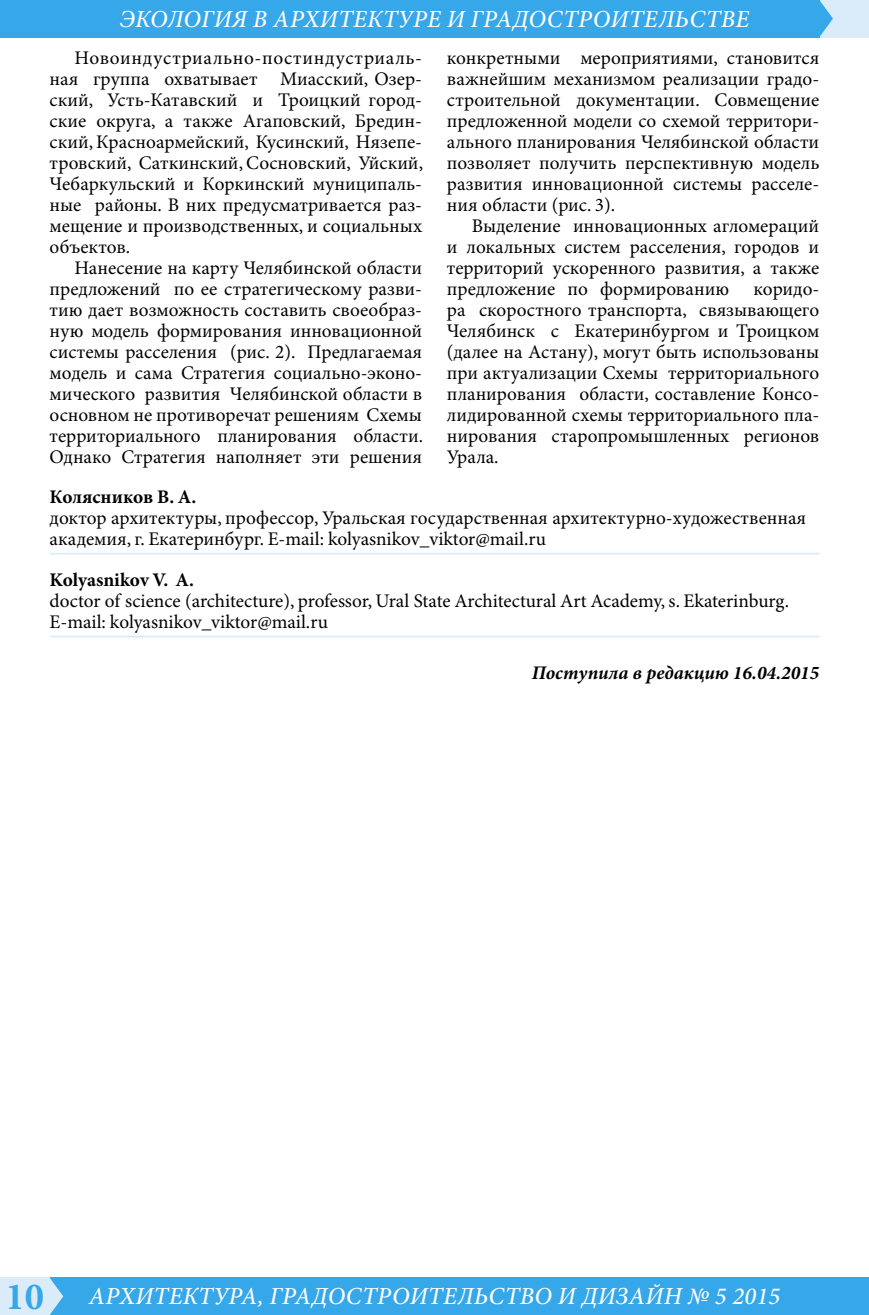
<style>
.page{position:relative;width:869px;height:1315px;background:#fff}
.page>*{position:absolute;margin:0;border:0;box-sizing:border-box;transform-origin:0 0}
.t1{font:italic 500 24.5px "Minion Pro";letter-spacing:.01em;color:#fff}
.Авторы_в_конце_регал{font:19.25px/21px "Minion Pro";color:#000;text-align:justify}
.Авторы_в_конце_стать{font:700 19.25px "Minion Pro";letter-spacing:-.005em;color:#000}
.Авторы_в_конце_Посту{font:italic 700 19.25px "Minion Pro";color:#000}
.s1{font-weight:700;font-style:normal;font-size:38.5px;color:#36a7e9}
</style>
<div class="page">
<div style="left:46px;top:1277px;width:822px;height:38px;background:#36a7e9"></div>
<div style="left:819px;top:0;width:49px;height:37px;background:#daebfa"></div>
<div style="left:0;top:1277px;width:50px;height:38px;background:#daebfa"></div>
<div style="left:0;top:0;width:819px;height:37px;background:#36a7e9"></div>
<svg style="left:50px;top:1278px;width:13px;height:37px"></svg>
<svg style="left:819px;top:0;width:13px;height:37px"></svg>
<hr style="left:50px;top:553px;width:769px;height:1px;background:#daebfa">
<hr style="left:50px;top:635px;width:769px;height:2px;background:#daebfa">
<p class="t1" style="left:120px;top:2px;width:630px">ЭКОЛОГИЯ В АРХИТЕКТУРЕ И ГРАДОСТРОИТЕЛЬСТВЕ</p>
<p class="Авторы_в_конце_регал" style="left:50px;top:48px;width:375px;text-indent:25px">Новоиндустриально-постиндустриаль&shy;ная группа охватывает Миасский, Озер&shy;ский, Усть-Катавский и Троицкий город&shy;ские округа, а также Агаповский, Бредин&shy;ский, Красноармейский, Кусинский, Нязепе&shy;тровский, Саткинский, Сосновский, Уйский, Чебаркульский и Коркинский муниципаль&shy;ные районы. В них предусматривается раз&shy;мещение и производственных, и социальных объектов.</p>
<p class="Авторы_в_конце_регал" style="left:50px;top:258px;width:375px;text-indent:25px">Нанесение на карту Челябинской области предложений по ее стратегическому разви&shy;тию дает возможность составить своеобраз&shy;ную модель формирования инновационной системы расселения (рис. 2). Предлагаемая модель и сама Стратегия социально-эконо&shy;мического развития Челябинской области в основном не противоречат решениям Схемы территориального планирования области.<br>Однако Стратегия наполняет эти решения</p>
<p class="Авторы_в_конце_регал" style="left:446px;top:48px;width:374px">конкретными мероприятиями, становится важнейшим механизмом реализации градо&shy;строительной документации. Совмещение предложенной модели со схемой территори&shy;ального планирования Челябинской области позволяет получить перспективную модель развития инновационной системы расселе&shy;ния области (рис. 3).</p>
<p class="Авторы_в_конце_регал" style="left:446px;top:216px;width:374px;text-indent:25px">Выделение инновационных агломераций и локальных систем расселения, городов и территорий ускоренного развития, а также предложение по формированию</p>
<p class="Авторы_в_конце_регал" style="left:446px;top:279px;width:374px;text-indent:306px">коридо&shy;ра скоростного транспорта, связывающего Челябинск с Екатеринбургом и Троицком (далее на Астану), могут быть использованы при актуализации Схемы территориального планирования области, составление Консо&shy;лидированной схемы территориального пла&shy;нирования старопромышленных регионов Урала.</p>
<p class="Авторы_в_конце_стать" style="left:50px;top:486px;width:148px">Колясников В. А.</p>
<p class="Авторы_в_конце_регал" style="left:50px;top:508px;width:757px">доктор архитектуры, профессор, Уральская государственная архитектурно-художественная академия, г. Екатеринбург. E-mail: kolyasnikov_viktor@mail.ru</p>
<p class="Авторы_в_конце_стать" style="left:50px;top:568px;width:146px">Kolyasnikov V. A.</p>
<p class="Авторы_в_конце_регал" style="left:50px;top:591px;width:740px">doctor of science (architecture), professor, Ural State Architectural Art Academy, s. Ekaterinburg.<br>E-mail: kolyasnikov_viktor@mail.ru</p>
<p class="Авторы_в_конце_Посту" style="left:531px;top:661px;width:289px">Поступила в редакцию 16.04.2015</p>
<p class="t1" style="left:6px;top:1279px;width:775px"><span class="s1">10</span> АРХИТЕКТУРА, ГРАДОСТРОИТЕЛЬСТВО И ДИЗАЙН № 5 2015</p>
</div>
